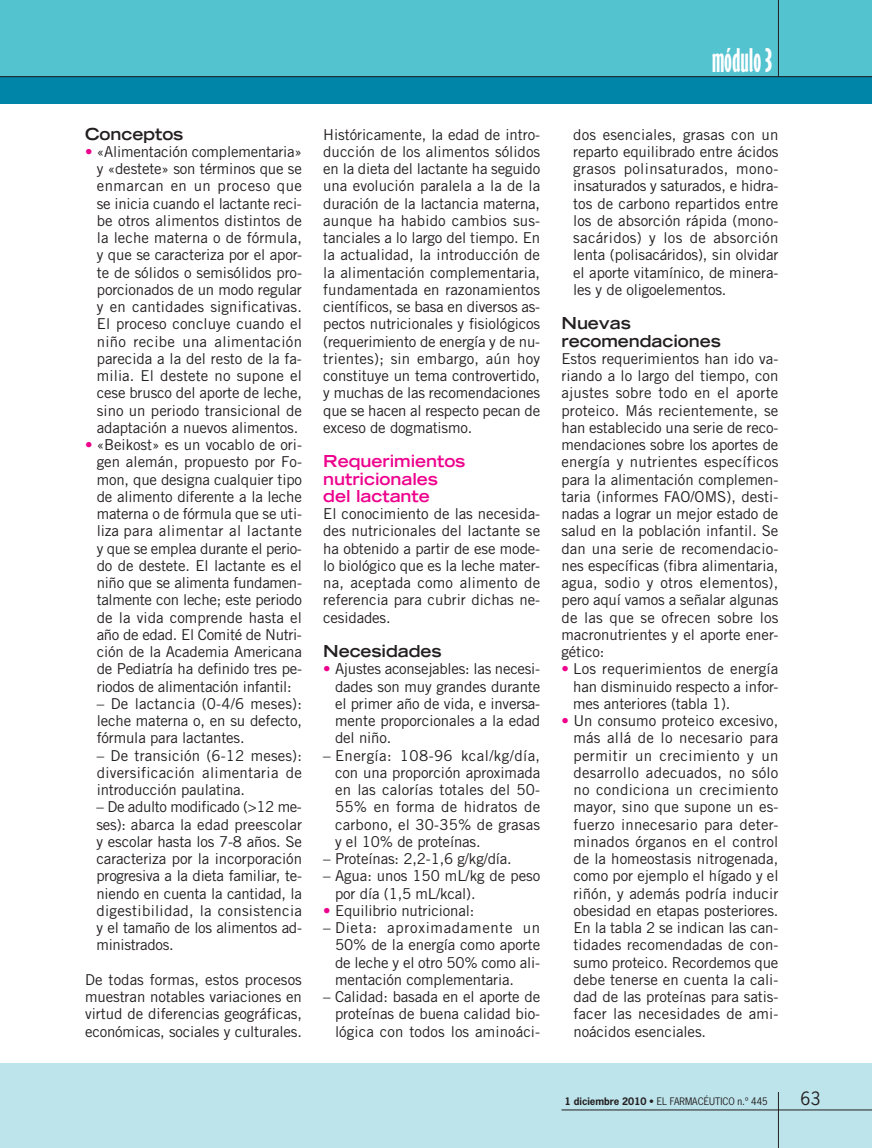
<style>
.page{position:relative;width:872px;height:1148px;background:#fff}
.page>*{position:absolute;margin:0;border:0;box-sizing:border-box;transform-origin:0 0}
.t1{font:30px "Gill Sans Std Bold Extra Cond";color:#fff}
.t2{font:17.25px "News Gothic Std";color:#231f20}
.t3{font:700 expanded 16.5px/17.2px "Trade Gothic LT Std";letter-spacing:-.005em;color:#231f20}
.t4{font:700 expanded 16.5px/17.2px "Trade Gothic LT Std";letter-spacing:-.005em;color:#ed028c}
.t5{font:15px/17.2px "Trade Gothic LT Std";letter-spacing:-.01em;color:#231f20;text-align:justify}
.t6{font:9.75px "News Gothic Std";color:#231f20}
.s1{color:#ed028c}
.s2{font-weight:700}
</style>
<div class="page">
<div style="left:0;top:1063px;width:872px;height:85px;background:#bde4eb"></div>
<div style="left:0;top:0;width:872px;height:104px;background:#53c3d0"></div>
<div style="left:0;top:77px;width:872px;height:27px;background:#0085a9"></div>
<hr style="left:561px;top:1110px;width:311px;height:1px;background:#231f20">
<hr style="left:778px;top:1092px;width:1px;height:56px;background:#231f20">
<hr style="left:778px;top:0;width:1px;height:77px;background:#231f20">
<hr style="left:0;top:76px;width:872px;height:1px;background:#231f20">
<h1 class="t1" style="left:711px;top:50px;width:62px">módulo 3</h1>
<p class="t3" style="left:85px;top:126px;width:100px">Conceptos</p>
<p class="t5" style="left:97px;top:145px;width:207px;text-indent:-12px"><span class="s1">•</span> «Alimentación complementaria» y «destete» son términos que se enmarcan en un proceso que se inicia cuando el lactante reci&shy;be otros alimentos distintos de la leche materna o de fórmula, y que se caracteriza por el apor&shy;te de sólidos o semisólidos pro&shy;porcionados de un modo regular y en cantidades significativas.<br>El proceso concluye cuando el niño recibe una alimentación parecida a la del resto de la fa&shy;milia. El destete no supone el cese brusco del aporte de leche, sino un periodo transicional de adaptación a nuevos alimentos.</p>
<p class="t5" style="left:97px;top:438px;width:207px;text-indent:-12px"><span class="s1">•</span> «Beikost» es un vocablo de ori&shy;gen alemán, propuesto por Fo&shy;mon, que designa cualquier tipo de alimento diferente a la leche materna o de fórmula que se uti&shy;liza para alimentar al lactante y que se emplea durante el perio&shy;do de destete. El lactante es el niño que se alimenta fundamen&shy;talmente con leche; este periodo de la vida comprende hasta el año de edad. El Comité de Nutri&shy;ción de la Academia Americana de Pediatría ha definido tres pe&shy;riodos de alimentación infantil:</p>
<p class="t5" style="left:97px;top:697px;width:207px">– De lactancia (0-4/6 meses): leche materna o, en su defecto, fórmula para lactantes.</p>
<p class="t5" style="left:97px;top:748px;width:207px">– De transición (6-12 meses): diversificación alimentaria de introducción paulatina.</p>
<p class="t5" style="left:96px;top:800px;width:207px">– De adulto modificado (&gt;12 me&shy;ses): abarca la edad preescolar y escolar hasta los 7-8 años. Se caracteriza por la incorporación progresiva a la dieta familiar, te&shy;niendo en cuenta la cantidad, la digestibilidad, la consistencia y el tamaño de los alimentos ad&shy;ministrados.</p>
<p class="t5" style="left:85px;top:973px;width:218px">De todas formas, estos procesos muestran notables variaciones en virtud de diferencias geográficas, económicas, sociales y culturales.</p>
<p class="t5" style="left:323px;top:127px;width:218px">Históricamente, la edad de intro&shy;ducción de los alimentos sólidos en la dieta del lactante ha seguido una evolución paralela a la de la duración de la lactancia materna, aunque ha habido cambios sus&shy;tanciales a lo largo del tiempo. En la actualidad, la introducción de la alimentación complementaria, fundamentada en razonamientos científicos, se basa en diversos as&shy;pectos nutricionales y fisiológicos (requerimiento de energía y de nu&shy;trientes); sin embargo, aún hoy constituye un tema controvertido, y muchas de las recomendaciones que se hacen al respecto pecan de exceso de dogmatismo.</p>
<p class="t4" style="left:323px;top:454px;width:144px">Requerimientos nutricionales del lactante</p>
<p class="t5" style="left:323px;top:507px;width:218px">El conocimiento de las necesida&shy;des nutricionales del lactante se ha obtenido a partir de ese mode&shy;lo biológico que es la leche mater&shy;na, aceptada como alimento de referencia para cubrir dichas ne&shy;cesidades.</p>
<p class="t3" style="left:323px;top:644px;width:120px">Necesidades</p>
<p class="t5" style="left:335px;top:662px;width:207px;text-indent:-12px"><span class="s1">•</span> Ajustes aconsejables: las necesi&shy;dades son muy grandes durante el primer año de vida, e inversa&shy;mente proporcionales a la edad del niño.</p>
<p class="t5" style="left:335px;top:748px;width:207px;text-indent:-12px">– Energía: 108-96 kcal/kg/día, con una proporción aproximada en las calorías totales del 50- 55% en forma de hidratos de carbono, el 30-35% de grasas y el 10% de proteínas.</p>
<p class="t5" style="left:323px;top:852px;width:190px">– Proteínas: 2,2-1,6 g/kg/día.</p>
<p class="t5" style="left:335px;top:869px;width:207px;text-indent:-12px">– Agua: unos 150 mL/kg de peso por día (1,5 mL/kcal).</p>
<p class="t5" style="left:323px;top:904px;width:153px"><span class="s1">•</span> Equilibrio nutricional:</p>
<p class="t5" style="left:335px;top:921px;width:207px;text-indent:-12px">– Dieta: aproximadamente un 50% de la energía como aporte de leche y el otro 50% como ali&shy;mentación complementaria.</p>
<p class="t5" style="left:335px;top:990px;width:207px;text-indent:-12px">– Calidad: basada en el aporte de proteínas de buena calidad bio&shy;lógica con todos los aminoáci-</p>
<p class="t5" style="left:573px;top:127px;width:207px">dos esenciales, grasas con un reparto equilibrado entre ácidos grasos polinsaturados, mo no&shy;insaturados y saturados, e hidra&shy;tos de carbono repartidos entre los de absorción rá pida (mono&shy;sacáridos) y los de absorción lenta (polisacáridos), sin olvidar el aporte vitamínico, de minera&shy;les y de oligoelementos.</p>
<p class="t3" style="left:561px;top:316px;width:161px">Nuevas recomendaciones</p>
<p class="t5" style="left:561px;top:352px;width:218px">Estos requerimientos han ido va&shy;riando a lo largo del tiempo, con ajustes sobre todo en el aporte proteico. Más recientemente, se han establecido una serie de reco&shy;mendaciones sobre los aportes de energía y nutrientes específicos para la alimentación complemen&shy;taria (informes FAO/OMS), desti&shy;nadas a lograr un mejor estado de salud en la población infantil. Se dan una serie de recomendacio&shy;nes específicas (fibra alimentaria, agua, sodio y otros elementos), pero aquí vamos a señalar algunas de las que se ofrecen sobre los macronutrientes y el aporte ener&shy;gético:</p>
<p class="t5" style="left:573px;top:662px;width:207px;text-indent:-12px"><span class="s1">•</span> Los requerimientos de energía han disminuido respecto a infor&shy;mes anteriores (tabla 1).</p>
<p class="t5" style="left:573px;top:714px;width:207px;text-indent:-12px"><span class="s1">•</span> Un consumo proteico excesivo, más allá de lo necesario para permitir un crecimiento y un desarrollo adecuados, no sólo no condiciona un crecimiento mayor, sino que supone un es&shy;fuerzo innecesario para deter&shy;minados órganos en el control de la homeostasis nitrogenada, como por ejemplo el hígado y el riñón, y además podría inducir obesidad en etapas posteriores.<br>En la tabla 2 se indican las can&shy;tidades recomendadas de con&shy;sumo proteico. Recordemos que debe tenerse en cuenta la cali&shy;dad de las proteínas para satis&shy;facer las necesidades de ami&shy;noácidos esenciales.</p>
<p class="t6" style="left:565px;top:1097px;width:204px"><span class="s2">1 diciembre 2010</span> • EL FARMACÉUTICO n.º 445</p>
<p class="t2" style="left:800px;top:1091px;width:21px">63</p>
</div>
